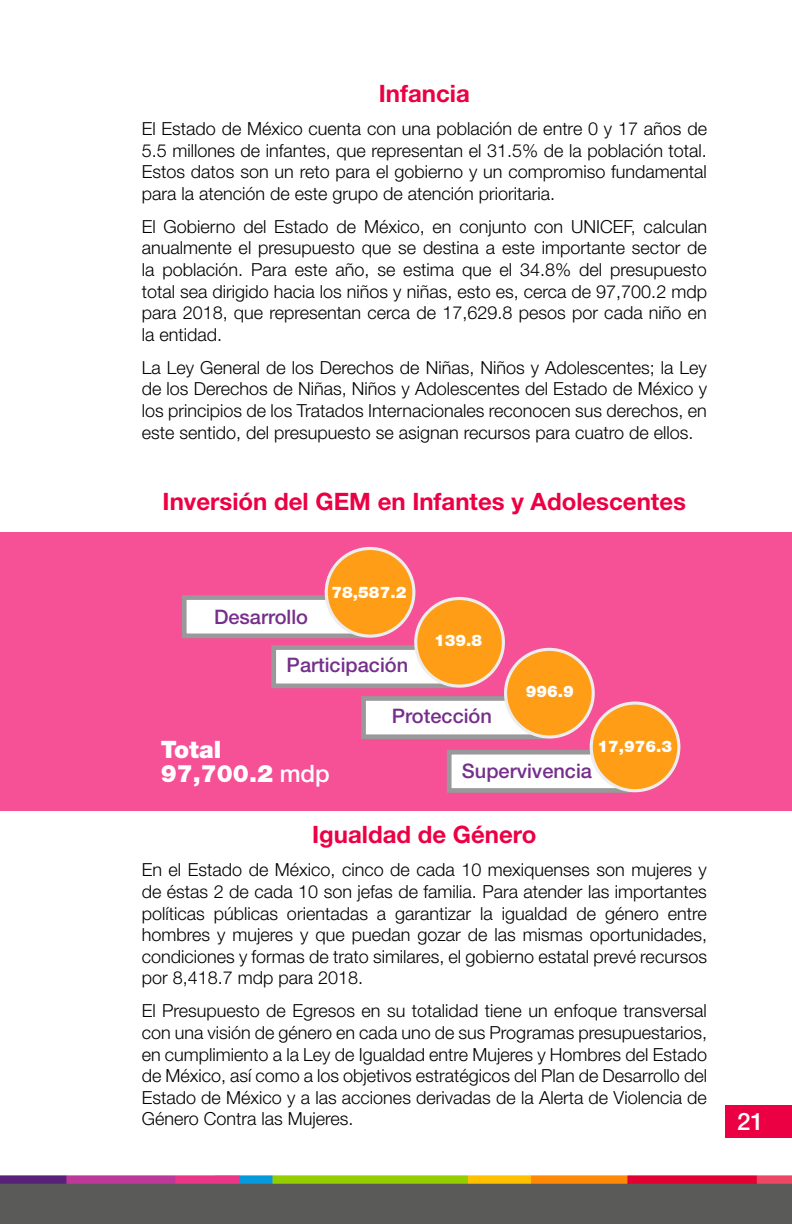
<style>
.page{position:relative;width:792px;height:1224px;background:#fff}
.page>*{position:absolute;margin:0;border:0;box-sizing:border-box;transform-origin:0 0}
.t1{font:700 24px "Helvetica Neue LT Std";color:#ec0044}
.t2{font:900 24px/24px "Helvetica Neue LT Std";color:#fff}
.t3{font:500 24px "Helvetica Neue LT Std";color:#fff}
.t4{font:500 20px "Helvetica Neue LT Std";color:#752f8a}
.t5{font:300 18px/21.6px "Helvetica Neue LT Std";color:#000;text-align:justify}
.t6{font:900 16px "Helvetica Neue LT Std";color:#fff}
.s1{font-weight:500}
</style>
<div class="page">
<div style="left:726px;top:1106px;width:66px;height:32px;background:#ec0044"></div>
<div style="left:0;top:1183px;width:792px;height:41px;background:#5a5a59"></div>
<img style="left:0;top:1175px;width:792px;height:8px">
<div style="left:0;top:532px;width:792px;height:279px;background:#f65096"></div>
<div style="left:182px;top:595px;width:183px;height:43px;background:#fff;border:5px solid #99989a"></div>
<div style="left:326px;top:548px;width:88px;height:88px;background:#ff9e16;border-radius:50%"></div>
<div style="left:325px;top:547px;width:90px;height:91px;border:3px solid #ededed;border-radius:50%"></div>
<div style="left:271px;top:645px;width:184px;height:43px;background:#fff;border:5px solid #99989a"></div>
<div style="left:416px;top:598px;width:87px;height:88px;background:#ff9e16;border-radius:50%"></div>
<div style="left:414px;top:597px;width:91px;height:91px;border:3px solid #ededed;border-radius:50%"></div>
<div style="left:361px;top:696px;width:184px;height:43px;background:#fff;border:5px solid #99989a"></div>
<div style="left:506px;top:649px;width:87px;height:88px;background:#ff9e16;border-radius:50%"></div>
<div style="left:504px;top:648px;width:91px;height:91px;border:3px solid #ededed;border-radius:50%"></div>
<div style="left:447px;top:750px;width:183px;height:43px;background:#fff;border:5px solid #99989a"></div>
<div style="left:591px;top:703px;width:88px;height:88px;background:#ff9e16;border-radius:50%"></div>
<div style="left:590px;top:702px;width:90px;height:90px;border:3px solid #ededed;border-radius:50%"></div>
<h1 class="t1" style="left:379px;top:79px;width:93px">Infancia</h1>
<p class="t5" style="left:142px;top:118px;width:567px">El Estado de México cuenta con una población de entre 0 y 17 años de 5.5 millones de infantes, que representan el 31.5% de la población total.<br>Estos datos son un reto para el gobierno y un compromiso fundamental para la atención de este grupo de atención prioritaria.</p>
<p class="t5" style="left:142px;top:215px;width:567px">El Gobierno del Estado de México, en conjunto con UNICEF, calculan anualmente el presupuesto que se destina a este importante sector de la población. Para este año, se estima que el 34.8% del presupuesto total sea dirigido hacia los niños y niñas, esto es, cerca de 97,700.2 mdp para 2018, que representan cerca de 17,629.8 pesos por cada niño en la entidad.</p>
<p class="t5" style="left:142px;top:356px;width:567px">La Ley General de los Derechos de Niñas, Niños y Adolescentes; la Ley de los Derechos de Niñas, Niños y Adolescentes del Estado de México y los principios de los Tratados Internacionales reconocen sus derechos, en este sentido, del presupuesto se asignan recursos para cuatro de ellos.</p>
<h1 class="t1" style="left:163px;top:487px;width:525px">Inversión del GEM en Infantes y Adolescentes</h1>
<p class="t6" style="left:332px;top:583px;width:76px">78,587.2</p>
<p class="t4" style="left:214px;top:605px;width:96px">Desarrollo</p>
<p class="t4" style="left:287px;top:653px;width:123px">Participación</p>
<p class="t4" style="left:392px;top:704px;width:102px">Protección</p>
<p class="t4" style="left:462px;top:759px;width:132px">Supervivencia</p>
<p class="t6" style="left:434px;top:631px;width:50px">139.8</p>
<p class="t6" style="left:526px;top:682px;width:50px">996.9</p>
<h1 class="t2" style="left:161px;top:737px;width:171px">Total<br>97,700.2 <span class="s1">mdp</span></h1>
<p class="t6" style="left:597px;top:737px;width:76px">17,976.3</p>
<h1 class="t1" style="left:312px;top:820px;width:226px">Igualdad de Género</h1>
<p class="t5" style="left:142px;top:859px;width:567px">En el Estado de México, cinco de cada 10 mexiquenses son mujeres y de éstas 2 de cada 10 son jefas de familia. Para atender las importantes políticas públicas orientadas a garantizar la igualdad de género entre hombres y mujeres y que puedan gozar de las mismas oportunidades, condiciones y formas de trato similares, el gobierno estatal prevé recursos por 8,418.7 mdp para 2018.</p>
<p class="t5" style="left:142px;top:1000px;width:567px">El Presupuesto de Egresos en su totalidad tiene un enfoque transversal con una visión de género en cada uno de sus Programas presupuestarios, en cumplimiento a la Ley de Igualdad entre Mujeres y Hombres del Estado de México, así como a los objetivos estratégicos del Plan de Desarrollo del Estado de México y a las acciones derivadas de la Alerta de Violencia de Género Contra las Mujeres.</p>
<h1 class="t3" style="left:737px;top:1107px;width:28px">21</h1>
</div>
